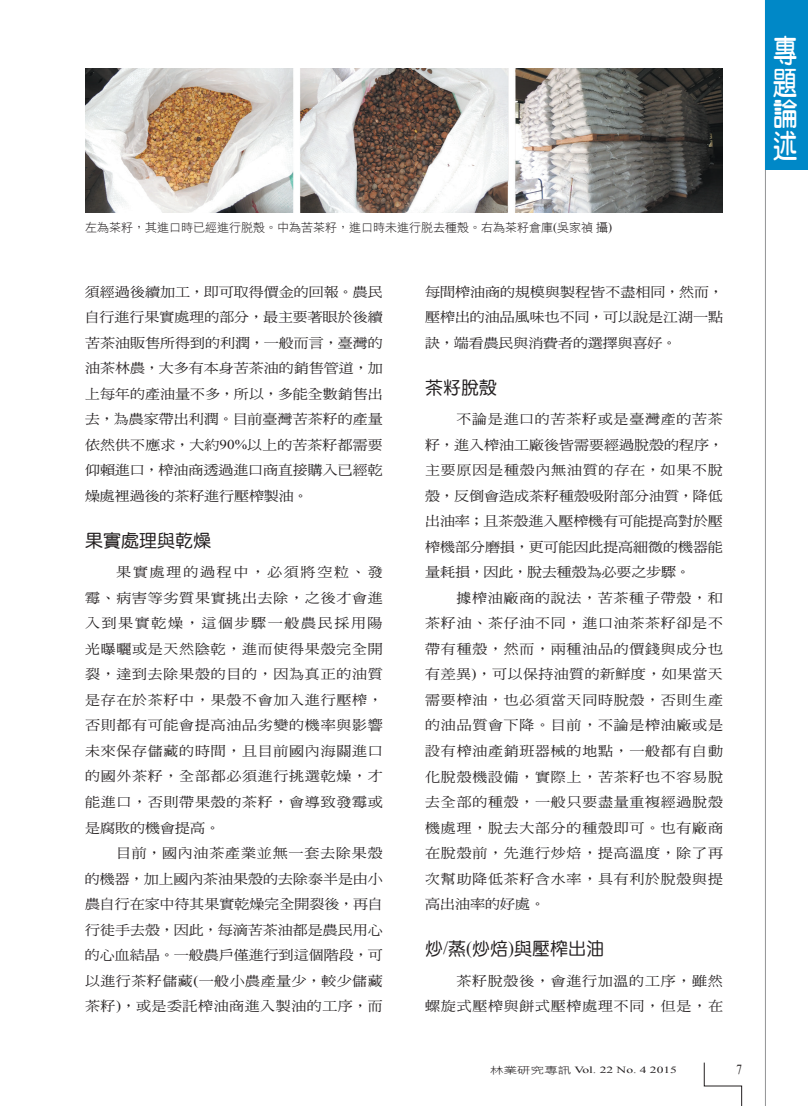
<style>
.page{position:relative;width:808px;height:1106px;background:#fff}
.page>*{position:absolute;margin:0;border:0;box-sizing:border-box;transform-origin:0 0}
.t1{font:31.5px/31.5px "DF Yuan W7 WINP BF";color:#fff;text-align:justify;scale:.77 1}
.t2{font:18px "DF Yuan W5 WINP BF";color:#231f20}
.t3{font:13.8px "Times New Roman";color:#231f20;scale:.8 1}
.t4{font:13.5px/25.5px "DF Ming W5 WINP BF";color:#231f20;text-align:justify;scale:1.11 1}
.t5{font:13.5px/25.5px "DF Ming W5 WINP BF";letter-spacing:.045em;color:#231f20;text-align:right;scale:1.11 1}
.t6{font:12px "DF Hei W3 WINP BF";color:#231f20}
.t7{font:9.45px "Times New Roman";color:#231f20;scale:1.43 1}
.s1{font-family:"Times New Roman"}
.s2{font-family:"DF Hei W3 WINP BF"}
</style>
<div class="page">
<hr style="left:765px;top:0;width:1px;height:1106px;background:#6c6d70">
<svg style="left:704px;top:1062px;width:38px;height:44px"></svg>
<div style="left:766px;top:0;width:42px;height:170px;background:#0088c7"></div>
<img style="left:85px;top:68px;width:638px;height:145px">
<p class="t6" style="left:85px;top:221px;width:528px">左為茶籽，其進口時已經進行脫殼。中為苦茶籽，進口時未進行脫去種殼。右為茶籽倉庫<span class="s1">(</span>吳家禎攝<span class="s1">)</span></p>
<p class="t4" style="left:85px;top:279px;width:270px">須經過後續加工，即可取得價金的回報。農民自行進行果實處理的部分，最主要著眼於後續苦茶油販售所得到的利潤，一般而言，臺灣的油茶林農，大多有本身苦茶油的銷售管道，加上每年的產油量不多，所以，多能全數銷售出去，為農家帶出利潤。目前臺灣苦茶籽的產量依然供不應求，大約<span class="s1">90%</span>以上的苦茶籽都需要仰賴進口，榨油商透過進口商直接購入已經乾燥處裡過後的茶籽進行壓榨製油。</p>
<h2 class="t2" style="left:85px;top:532px;width:127px">果實處理與乾燥</h2>
<p class="t4" style="left:85px;top:559px;width:270px;text-indent:31px">果實處理的過程中，必須將空粒、發霉、病害等劣質果實挑出去除，之後才會進入到果實乾燥，這個步驟一般農民採用陽光曝曬或是天然陰乾，進而使得果殼完全開裂，達到去除果殼的目的，因為真正的油質是存在於茶籽中，果殼不會加入進行壓榨，否則都有可能會提高油品劣變的機率與影響未來保存儲藏的時間，且目前國內海關進口的國外茶籽，全部都必須進行挑選乾燥，才能進口，否則帶果殼的茶籽，會導致發霉或是腐敗的機會提高。</p>
<p class="t4" style="left:85px;top:840px;width:270px;text-indent:31px">目前，國內油茶產業並無一套去除果殼的機器，加上國內茶油果殼的去除泰半是由小農自行在家中待其果實乾燥完全開裂後，再自行徒手去殼，因此，每滴苦茶油都是農民用心的心血結晶。一般農戶僅進行到這個階段，可以進行茶籽儲藏<span class="s1">(</span>一般小農產量少，較少儲藏茶籽<span class="s1">)</span>，或是委託榨油商進入製油的工序，而</p>
<p class="t4" style="left:425px;top:279px;width:270px">每間榨油商的規模與製程皆不盡相同，然而，壓榨出的油品風味也不同，可以說是江湖一點訣，端看農民與消費者的選擇與喜好。</p>
<h2 class="t2" style="left:425px;top:379px;width:73px">茶籽脫殼</h2>
<p class="t4" style="left:425px;top:406px;width:270px;text-indent:31px">不論是進口的苦茶籽或是臺灣產的苦茶籽，進入榨油工廠後皆需要經過脫殼的程序，主要原因是種殼內無油質的存在，如果不脫殼，反倒會造成茶籽種殼吸附部分油質，降低出油率；且茶殼進入壓榨機有可能提高對於壓榨機部分磨損，更可能因此提高細微的機器能量耗損，因此，脫去種殼為必要之步驟。</p>
<p class="t4" style="left:425px;top:585px;width:270px;text-indent:31px">據榨油廠商的說法，苦茶種子帶殼，和茶籽油、茶仔油不同，進口油茶茶籽卻是不帶有種殼，然而，兩種油品的價錢與成分也有差異<span class="s1">)</span>，可以保持油質的新鮮度，如果當天需要榨油，也必須當天同時脫殼，否則生產的油品質會下降。目前，不論是榨油廠或是設有榨油產銷班器械的地點，一般都有自動化脫殼機設備，實際上，苦茶籽也不容易脫去全部的種殼，一般只要盡量重複經過脫殼機處理，脫去大部分的種殼即可。也有廠商在脫殼前，先進行炒焙，提高溫度，除了再次幫助降低茶籽含水率，具有利於脫殼與提高出油率的好處。</p>
<h2 class="t2" style="left:425px;top:940px;width:180px">炒<span class="s1">/</span>蒸<span class="s1">(</span>炒焙<span class="s1">)</span>與壓榨出油</h2>
<p class="t5" style="left:425px;top:967px;width:270px">茶籽脫殼後，會進行加溫的工序，雖然<br>螺旋式壓榨與餅式壓榨處理不同，但是，在</p>
<p class="t7" style="left:490px;top:1063px;width:132px"><span class="s2">林業研究專訊</span> Vol. 22 No. 4 2015</p>
<p class="t3" style="left:736px;top:1060px;width:8px">7</p>
<h1 class="t1" style="left:773px;top:35px;width:32px">專題論述</h1>
</div>
